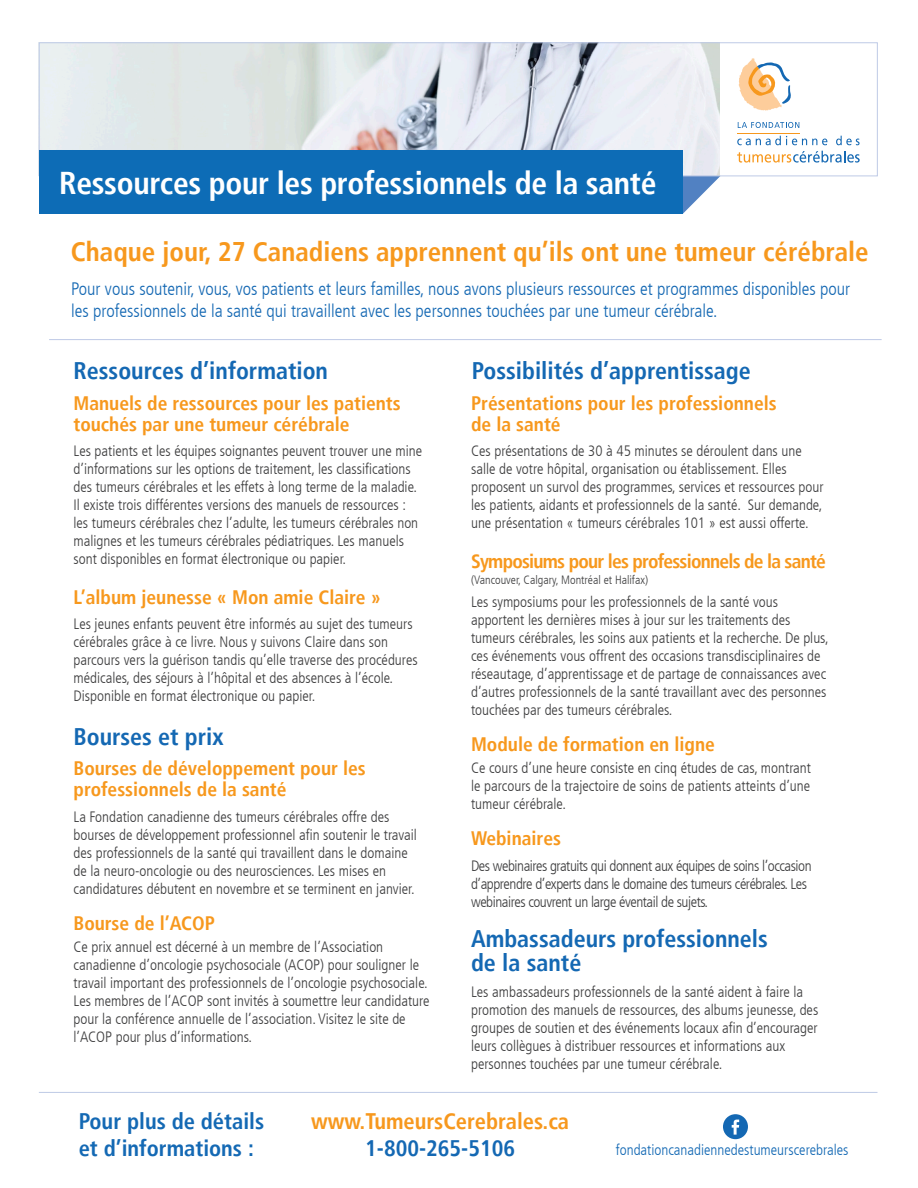
<style>
.page{position:relative;width:918px;height:1188px;background:#fff}
.page>*{position:absolute;margin:0;border:0;box-sizing:border-box;transform-origin:0 0}
.t1{font:700 condensed 31.5px "Frutiger LT";letter-spacing:-.01em;color:#fff}
.t2{font:700 condensed 27px "Frutiger LT";color:#f7981d}
.t3{font:700 condensed 24px "Frutiger LT";color:#1468b3}
.t4{font:700 condensed 22.5px/27px "Frutiger LT";color:#f7981d;text-align:center}
.t5{font:700 condensed 22.5px/27px "Frutiger LT";color:#1469b4}
.t6{font:700 condensed 19.5px/21px "Frutiger LT";color:#f7981d}
.t7{font:700 condensed 19.5px "Frutiger LT";letter-spacing:-.04em;color:#f7981d}
.t8{font:300 condensed 18px/21.6px "Frutiger LT";color:#1468b3}
.t9{font:300 condensed 15px/18px "Frutiger LT";color:#3e3e3f}
.t10{font:300 condensed 15px/18px "Frutiger LT";letter-spacing:-.03em;color:#3e3e3f}
.t11{font:300 condensed 15px "Frutiger LT";color:#1469b4}
.t12{font:300 condensed 12px "Frutiger LT";color:#3e3e3f}
.s1{color:#1468b3}
</style>
<div class="page">
<img style="left:41px;top:44px;width:679px;height:130px">
<svg style="left:683px;top:176px;width:38px;height:38px"></svg>
<hr style="left:49px;top:339px;width:833px;height:1px;background:#becae6">
<div style="left:39px;top:42px;width:839px;height:134px;border:1px solid #becae6"></div>
<div style="left:39px;top:150px;width:644px;height:64px;background:#0d6cb6"></div>
<hr style="left:39px;top:1092px;width:838px;height:1px;background:#becae6">
<svg style="left:723px;top:1114px;width:25px;height:25px"></svg>
<svg style="left:737px;top:151px;width:123px;height:12px"></svg>
<svg style="left:738px;top:122px;width:61px;height:6px"></svg>
<hr style="left:737px;top:133px;width:62px;height:1px;background:#f7981d">
<svg style="left:737px;top:136px;width:90px;height:9px"></svg>
<svg style="left:836px;top:136px;width:24px;height:9px"></svg>
<svg style="left:739px;top:58px;width:52px;height:53px"></svg>
<p class="t1" style="left:59px;top:164px;width:599px">Ressources pour les professionnels de la santé</p>
<p class="t2" style="left:71px;top:236px;width:799px">Chaque jour, 27 Canadiens apprennent qu’ils ont une tumeur cérébrale</p>
<p class="t8" style="left:71px;top:278px;width:780px">Pour vous soutenir, vous, vos patients et leurs familles, nous avons plusieurs ressources et programmes disponibles pour les professionnels de la santé qui travaillent avec les personnes touchées par une tumeur cérébrale.</p>
<p class="t3" style="left:74px;top:357px;width:256px">Ressources d’information</p>
<p class="t6" style="left:74px;top:392px;width:329px">Manuels de ressources pour les patients touchés par une tumeur cérébrale</p>
<p class="t9" style="left:74px;top:442px;width:350px">Les patients et les équipes soignantes peuvent trouver une mine d’informations sur les options de traitement, les classifications des tumeurs cérébrales et les effets à long terme de la maladie.<br>Il existe trois différentes versions des manuels de ressources : les tumeurs cérébrales chez l’adulte, les tumeurs cérébrales non malignes et les tumeurs cérébrales pédiatriques. Les manuels sont disponibles en format électronique ou papier.</p>
<p class="t6" style="left:74px;top:586px;width:309px">L’album jeunesse « Mon amie Claire »</p>
<p class="t9" style="left:74px;top:615px;width:346px">Les jeunes enfants peuvent être informés au sujet des tumeurs cérébrales grâce à ce livre. Nous y suivons Claire dans son parcours vers la guérison tandis qu’elle traverse des procédures médicales, des séjours à l’hôpital et des absences à l’école.<br>Disponible en format électronique ou papier.</p>
<p class="t3" style="left:74px;top:722px;width:152px">Bourses et prix</p>
<p class="t6" style="left:74px;top:758px;width:294px">Bourses de développement pour les professionnels de la santé</p>
<p class="t9" style="left:74px;top:808px;width:345px">La Fondation canadienne des tumeurs cérébrales offre des bourses de développement professionnel afin soutenir le travail des professionnels de la santé qui travaillent dans le domaine de la neuro-oncologie ou des neurosciences. Les mises en candidatures débutent en novembre et se terminent en janvier.</p>
<p class="t6" style="left:74px;top:913px;width:143px">Bourse de l’ACOP</p>
<p class="t9" style="left:74px;top:938px;width:358px">Ce prix annuel est décerné à un membre de l’Association canadienne d’oncologie psychosociale (ACOP) pour souligner le travail important des professionnels de l’oncologie psychosociale.<br>Les membres de l’ACOP sont invités à soumettre leur candidature pour la conférence annuelle de l’association. Visitez le site de l’ACOP pour plus d’informations.</p>
<p class="t3" style="left:472px;top:357px;width:280px">Possibilités d’apprentissage</p>
<p class="t6" style="left:471px;top:392px;width:307px">Présentations pour les professionnels de la santé</p>
<p class="t9" style="left:471px;top:442px;width:354px">Ces présentations de 30 à 45 minutes se déroulent dans une salle de votre hôpital, organisation ou établissement. Elles proposent un survol des programmes, services et ressources pour les patients, aidants et professionnels de la santé. Sur demande, une présentation « tumeurs cérébrales 101 » est aussi offerte.</p>
<p class="t7" style="left:471px;top:549px;width:356px">Symposiums pour les professionnels de la santé</p>
<p class="t12" style="left:471px;top:573px;width:179px">(Vancouver, Calgary, Montréal et Halifax)</p>
<p class="t9" style="left:471px;top:593px;width:359px">Les symposiums pour les professionnels de la santé vous apportent les dernières mises à jour sur les traitements des tumeurs cérébrales, les soins aux patients et la recherche. De plus, ces événements vous offrent des occasions transdisciplinaires de réseautage, d’apprentissage et de partage de connaissances avec d’autres professionnels de la santé travaillant avec des personnes touchées par des tumeurs cérébrales.</p>
<p class="t6" style="left:471px;top:733px;width:245px">Module de formation en ligne</p>
<p class="t9" style="left:471px;top:759px;width:341px;text-align:justify">Ce cours d’une heure consiste en cinq études de cas, montrant le parcours de la trajectoire de soins de patients atteints d’une tumeur cérébrale.</p>
<p class="t6" style="left:471px;top:828px;width:91px">Webinaires</p>
<p class="t10" style="left:471px;top:857px;width:342px">Des webinaires gratuits qui donnent aux équipes de soins l’occasion d’apprendre d’experts dans le domaine des tumeurs cérébrales. Les webinaires couvrent un large éventail de sujets.</p>
<p class="t3" style="left:471px;top:925px;width:298px">Ambassadeurs professionnels</p>
<p class="t3" style="left:471px;top:949px;width:112px">de la santé</p>
<p class="t9" style="left:471px;top:983px;width:349px">Les ambassadeurs professionnels de la santé aident à faire la promotion des manuels de ressources, des albums jeunesse, des groupes de soutien et des événements locaux afin d’encourager leurs collègues à distribuer ressources et informations aux personnes touchées par une tumeur cérébrale.</p>
<p class="t5" style="left:79px;top:1108px;width:187px">Pour plus de détails et d’informations :</p>
<p class="t4" style="left:311px;top:1108px;width:260px">www.TumeursCerebrales.ca<br><span class="s1">1-800-265-5106</span></p>
<p class="t11" style="left:616px;top:1141px;width:234px">fondationcanadiennedestumeurscerebrales</p>
</div>
